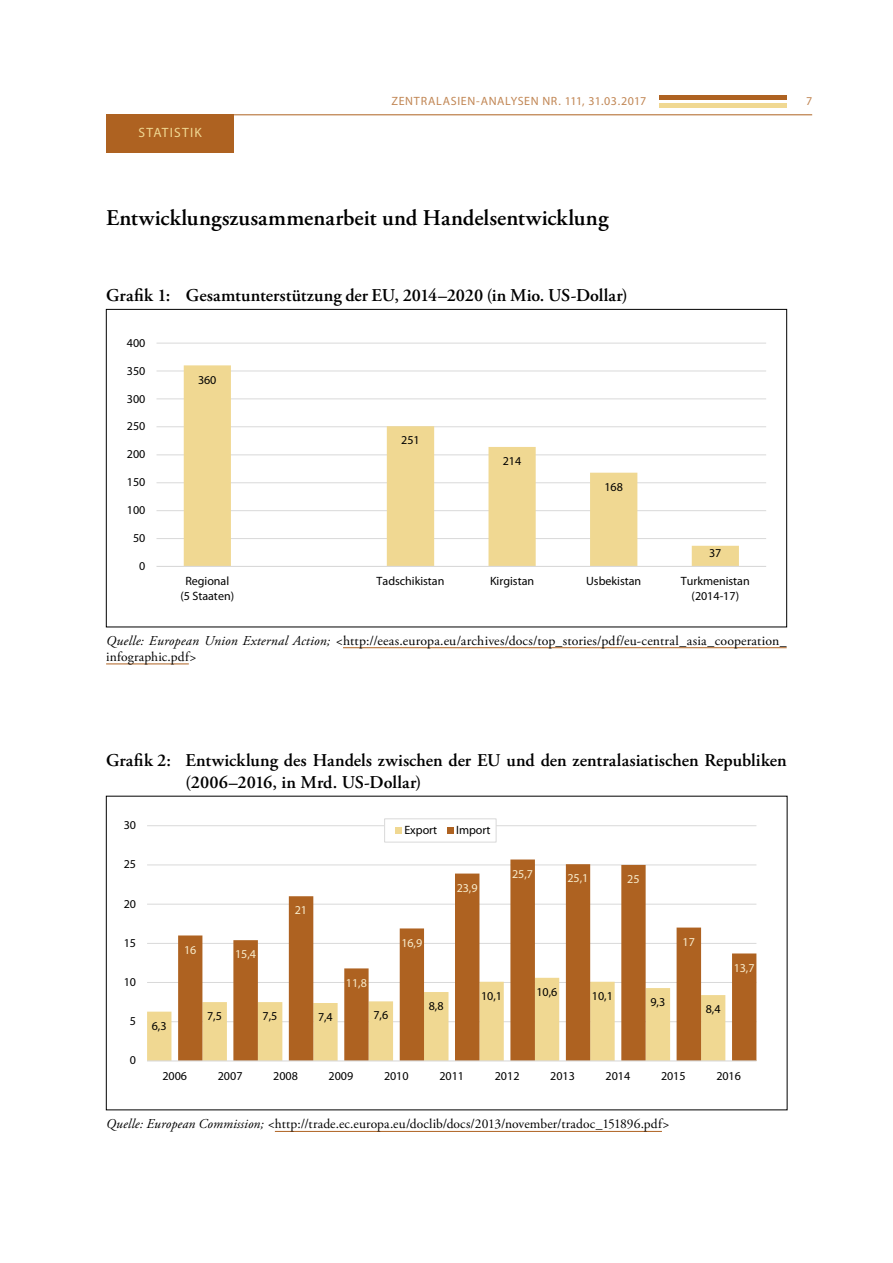
<style>
.page{position:relative;width:893px;height:1263px;background:#fff}
.page>*{position:absolute;margin:0;border:0;box-sizing:border-box;transform-origin:0 0}
.t1{font:600 22.5px "Adobe Garamond Pro";letter-spacing:.005em;color:#000}
.t2{font:600 18px/21.6px "Adobe Garamond Pro";color:#000}
.t3{font:13.5px/16.2px "Adobe Garamond Pro";letter-spacing:.01em;color:#000}
.t4{font:13.5px "Myriad Pro";letter-spacing:.09em;color:#f0d892}
.t5{font:12px/14.4px "Myriad Pro";letter-spacing:-.005em;color:#000;text-align:center}
.t6{font:12px "Myriad Pro";letter-spacing:.05em;color:#c18654}
.t7{font:12px "Myriad Pro";letter-spacing:-.005em;color:#f8eccc}
.s1{font-style:italic}
</style>
<div class="page">
<div style="left:659px;top:103px;width:128px;height:5px;background:#f0d892"></div>
<hr style="left:659px;top:96px;width:128px;height:4px;background:#ae6221">
<hr style="left:106px;top:114px;width:706px;height:1px;background:#ae6221">
<hr style="left:156px;top:538px;width:610px;height:1px;background:#d9d9d9">
<hr style="left:156px;top:510px;width:610px;height:1px;background:#d9d9d9">
<hr style="left:156px;top:482px;width:610px;height:1px;background:#d9d9d9">
<hr style="left:156px;top:455px;width:610px;height:1px;background:#d9d9d9">
<hr style="left:156px;top:426px;width:610px;height:1px;background:#d9d9d9">
<hr style="left:156px;top:399px;width:610px;height:1px;background:#d9d9d9">
<hr style="left:156px;top:371px;width:610px;height:1px;background:#d9d9d9">
<hr style="left:156px;top:343px;width:610px;height:1px;background:#d9d9d9">
<svg style="left:184px;top:365px;width:555px;height:201px"></svg>
<hr style="left:156px;top:566px;width:610px;height:1px;background:#d9d9d9">
<hr style="left:343px;top:647px;width:444px;height:1px;background:#ae6221">
<hr style="left:106px;top:664px;width:83px;height:1px;background:#ae6221">
<hr style="left:147px;top:943px;width:609px;height:1px;background:#d9d9d9">
<hr style="left:147px;top:904px;width:609px;height:1px;background:#d9d9d9">
<hr style="left:147px;top:865px;width:609px;height:1px;background:#d9d9d9">
<hr style="left:147px;top:825px;width:609px;height:1px;background:#d9d9d9">
<svg style="left:147px;top:982px;width:31px;height:78px"></svg>
<svg style="left:178px;top:859px;width:578px;height:201px"></svg>
<hr style="left:147px;top:1060px;width:609px;height:1px;background:#d9d9d9">
<div style="left:385px;top:819px;width:111px;height:23px;background:#fff"></div>
<div style="left:384px;top:819px;width:112px;height:23px;border:1px solid #d9d9d9"></div>
<div style="left:395px;top:827px;width:7px;height:7px;background:#f0d892"></div>
<div style="left:447px;top:827px;width:7px;height:7px;background:#ae6221"></div>
<hr style="left:275px;top:1131px;width:387px;height:1px;background:#ae6221">
<div style="left:106px;top:115px;width:128px;height:38px;background:#ae6221"></div>
<p class="t4" style="left:138px;top:125px;width:65px">STATISTIK</p>
<p class="t6" style="left:392px;top:94px;width:256px">ZENTRALASIEN-ANALYSEN NR. 111, 31.03.2017</p>
<p class="t6" style="left:806px;top:94px;width:8px">7</p>
<h1 class="t1" style="left:106px;top:205px;width:504px">Entwicklungszusammenarbeit und Handelsentwicklung</h1>
<h2 class="t2" style="left:106px;top:285px;width:523px">Grafik 1: Gesamtunterstützung der EU, 2014–2020 (in Mio. US-Dollar)</h2>
<p class="t5" style="left:127px;top:335px;width:20px">400</p>
<p class="t5" style="left:127px;top:363px;width:20px">350</p>
<p class="t5" style="left:127px;top:391px;width:20px">300</p>
<p class="t5" style="left:127px;top:419px;width:20px">250</p>
<p class="t5" style="left:127px;top:447px;width:20px">200</p>
<p class="t5" style="left:127px;top:475px;width:20px">150</p>
<p class="t5" style="left:127px;top:503px;width:20px">100</p>
<p class="t5" style="left:133px;top:531px;width:14px">50</p>
<p class="t5" style="left:139px;top:558px;width:8px">0</p>
<p class="t5" style="left:198px;top:372px;width:20px">360</p>
<p class="t5" style="left:401px;top:433px;width:20px">251</p>
<p class="t5" style="left:503px;top:454px;width:20px">214</p>
<p class="t5" style="left:604px;top:479px;width:20px">168</p>
<p class="t5" style="left:709px;top:545px;width:14px">37</p>
<p class="t5" style="left:180px;top:574px;width:55px">Regional (5 Staaten)</p>
<p class="t5" style="left:377px;top:574px;width:69px">Tadschikistan</p>
<p class="t5" style="left:490px;top:574px;width:45px">Kirgistan</p>
<p class="t5" style="left:586px;top:574px;width:56px">Usbekistan</p>
<p class="t5" style="left:681px;top:574px;width:70px">Turkmenistan (2014-17)</p>
<p class="t3" style="left:106px;top:633px;width:682px"><span class="s1">Quelle: European Union External Action; &lt;</span>http://eeas.europa.eu/archives/docs/top_stories/pdf/eu-central_asia_cooperation_ infographic.pdf<span class="s1">&gt;</span></p>
<h2 class="t2" style="left:186px;top:750px;width:602px;text-indent:-80px">Grafik 2: Entwicklung des Handels zwischen der EU und den zentralasiatischen Republiken (2006–2016, in Mrd. US-Dollar)</h2>
<p class="t5" style="left:124px;top:818px;width:14px">30</p>
<p class="t5" style="left:124px;top:857px;width:14px">25</p>
<p class="t5" style="left:124px;top:896px;width:14px">20</p>
<p class="t5" style="left:124px;top:935px;width:14px">15</p>
<p class="t5" style="left:124px;top:975px;width:14px">10</p>
<p class="t5" style="left:130px;top:1014px;width:8px">5</p>
<p class="t5" style="left:130px;top:1053px;width:8px">0</p>
<p class="t5" style="left:152px;top:1018px;width:16px">6,3</p>
<p class="t7" style="left:295px;top:903px;width:14px">21</p>
<p class="t7" style="left:184px;top:942px;width:14px">16</p>
<p class="t7" style="left:235px;top:947px;width:22px">15,4</p>
<p class="t7" style="left:346px;top:975px;width:22px">11,8</p>
<p class="t5" style="left:207px;top:1009px;width:16px">7,5</p>
<p class="t5" style="left:263px;top:1009px;width:16px">7,5</p>
<p class="t5" style="left:318px;top:1009px;width:16px">7,4</p>
<p class="t5" style="left:373px;top:1008px;width:16px">7,6</p>
<p class="t5" style="left:404px;top:822px;width:34px">Export</p>
<p class="t5" style="left:456px;top:822px;width:36px">Import</p>
<p class="t7" style="left:457px;top:880px;width:22px">23,9</p>
<p class="t7" style="left:512px;top:866px;width:22px">25,7</p>
<p class="t7" style="left:567px;top:871px;width:22px">25,1</p>
<p class="t7" style="left:627px;top:871px;width:14px">25</p>
<p class="t7" style="left:401px;top:935px;width:22px">16,9</p>
<p class="t5" style="left:429px;top:999px;width:16px">8,8</p>
<p class="t5" style="left:481px;top:988px;width:22px">10,1</p>
<p class="t5" style="left:536px;top:984px;width:22px">10,6</p>
<p class="t5" style="left:592px;top:988px;width:22px">10,1</p>
<p class="t5" style="left:650px;top:995px;width:16px">9,3</p>
<p class="t7" style="left:683px;top:934px;width:14px">17</p>
<p class="t5" style="left:706px;top:1002px;width:16px">8,4</p>
<p class="t7" style="left:734px;top:960px;width:22px">13,7</p>
<p class="t5" style="left:162px;top:1068px;width:26px">2006</p>
<p class="t5" style="left:218px;top:1068px;width:26px">2007</p>
<p class="t5" style="left:273px;top:1068px;width:26px">2008</p>
<p class="t5" style="left:329px;top:1068px;width:26px">2009</p>
<p class="t5" style="left:384px;top:1068px;width:26px">2010</p>
<p class="t5" style="left:439px;top:1068px;width:26px">2011</p>
<p class="t5" style="left:495px;top:1068px;width:26px">2012</p>
<p class="t5" style="left:550px;top:1068px;width:26px">2013</p>
<p class="t5" style="left:606px;top:1068px;width:26px">2014</p>
<p class="t5" style="left:661px;top:1068px;width:26px">2015</p>
<p class="t5" style="left:716px;top:1068px;width:26px">2016</p>
<p class="t3" style="left:106px;top:1116px;width:565px"><span class="s1">Quelle: European Commission; &lt;</span>http://trade.ec.europa.eu/doclib/docs/2013/november/tradoc_151896.pdf<span class="s1">&gt;</span></p>
</div>
